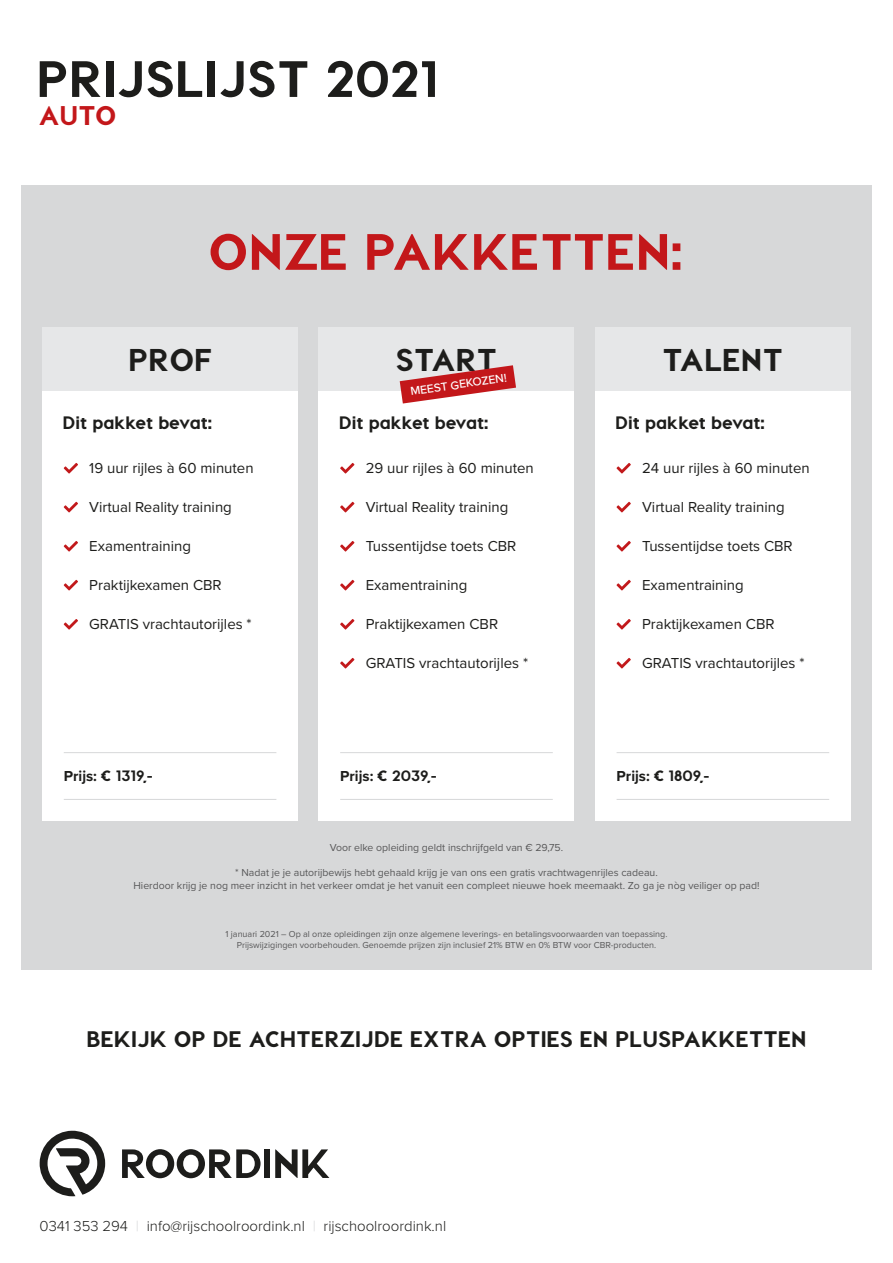
<style>
.page{position:relative;width:893px;height:1263px;background:#fff}
.page>*{position:absolute;margin:0;border:0;box-sizing:border-box;transform-origin:0 0}
.t1{font:800 51px "Visby CF";color:#1d1d1b}
.t2{font:800 51px "Visby CF";color:#c3171a}
.t3{font:800 31.5px "Visby CF";color:#1d1d1b}
.t4{font:800 27px "Visby CF";color:#c3171a}
.t5{font:800 22.5px "Visby CF";color:#1d1d1b}
.t6{font:800 18px "Visby CF";color:#1d1d1b}
.t7{font:15px "Proxima Nova";color:#1d1d1b}
.t8{font:300 15px "Proxima Nova";color:#1d1d1b}
.t9{font:800 15px "Visby CF";color:#1d1d1b}
.t10{font:500 12px "Proxima Nova";color:#fff}
.t11{font:10.5px/12.6px "Proxima Nova";color:#585859;text-align:center}
.t12{font:9px/10.8px "Proxima Nova";color:#585859;text-align:center}
.s1{font-family:"Proxima Nova";font-weight:700}
.s2{color:#d7d8d9}
</style>
<div class="page">
<div style="left:21px;top:185px;width:851px;height:784px;background:#d7d8d9"></div>
<svg style="left:122px;top:1149px;width:139px;height:29px"></svg>
<div style="left:264px;top:1149px;width:6px;height:29px;background:#1d1d1b"></div>
<svg style="left:275px;top:1149px;width:54px;height:29px"></svg>
<svg style="left:40px;top:1131px;width:65px;height:65px"></svg>
<div style="left:43px;top:391px;width:255px;height:430px;background:#fff"></div>
<div style="left:43px;top:327px;width:255px;height:64px;background:#e6e7e8"></div>
<svg style="left:64px;top:541px;width:14px;height:11px"></svg>
<svg style="left:64px;top:580px;width:14px;height:10px"></svg>
<hr style="left:64px;top:752px;width:212px;height:1px;background:#d7d8d9">
<svg style="left:64px;top:502px;width:14px;height:10px"></svg>
<svg style="left:64px;top:463px;width:14px;height:11px"></svg>
<svg style="left:64px;top:619px;width:14px;height:11px"></svg>
<hr style="left:64px;top:799px;width:212px;height:1px;background:#d7d8d9">
<div style="left:319px;top:391px;width:255px;height:430px;background:#fff"></div>
<div style="left:319px;top:327px;width:255px;height:64px;background:#e6e7e8"></div>
<svg style="left:340px;top:541px;width:14px;height:11px"></svg>
<svg style="left:340px;top:580px;width:14px;height:10px"></svg>
<svg style="left:340px;top:502px;width:14px;height:10px"></svg>
<svg style="left:340px;top:463px;width:14px;height:11px"></svg>
<svg style="left:340px;top:619px;width:14px;height:11px"></svg>
<svg style="left:340px;top:658px;width:14px;height:10px"></svg>
<hr style="left:340px;top:799px;width:213px;height:1px;background:#d7d8d9">
<hr style="left:340px;top:752px;width:213px;height:1px;background:#d7d8d9">
<div style="left:595px;top:391px;width:255px;height:430px;background:#fff"></div>
<div style="left:595px;top:327px;width:255px;height:64px;background:#e6e7e8"></div>
<svg style="left:616px;top:541px;width:15px;height:11px"></svg>
<svg style="left:616px;top:580px;width:15px;height:10px"></svg>
<svg style="left:616px;top:502px;width:15px;height:10px"></svg>
<svg style="left:616px;top:463px;width:15px;height:11px"></svg>
<svg style="left:616px;top:619px;width:15px;height:11px"></svg>
<svg style="left:616px;top:658px;width:15px;height:10px"></svg>
<svg style="left:400px;top:365px;width:116px;height:38px"></svg>
<hr style="left:617px;top:799px;width:212px;height:1px;background:#d7d8d9">
<hr style="left:617px;top:752px;width:212px;height:1px;background:#d7d8d9">
<p class="t1" style="left:36px;top:46px;width:404px">PRIJSLIJST 2021</p>
<p class="t4" style="left:39px;top:98px;width:79px">AUTO</p>
<p class="t2" style="left:208px;top:219px;width:478px">ONZE PAKKETTEN:</p>
<p class="t3" style="left:128px;top:340px;width:85px">PROF</p>
<p class="t3" style="left:396px;top:340px;width:103px">START</p>
<p class="t3" style="left:662px;top:340px;width:123px">TALENT</p>
<p class="t10" style="left:409px;top:382px;width:99px;rotate:-8deg">MEEST GEKOZEN!</p>
<p class="t6" style="left:62px;top:411px;width:152px">Dit pakket bevat:</p>
<p class="t7" style="left:89px;top:457px;width:166px">19 uur rijles à 60 minuten</p>
<p class="t7" style="left:89px;top:496px;width:144px">Virtual Reality training</p>
<p class="t7" style="left:89px;top:535px;width:103px">Examentraining</p>
<p class="t7" style="left:89px;top:574px;width:134px">Praktijkexamen CBR</p>
<p class="t7" style="left:89px;top:613px;width:164px">GRATIS vrachtautorijles *</p>
<p class="t6" style="left:339px;top:411px;width:152px">Dit pakket bevat:</p>
<p class="t7" style="left:366px;top:457px;width:170px">29 uur rijles à 60 minuten</p>
<p class="t7" style="left:366px;top:496px;width:144px">Virtual Reality training</p>
<p class="t7" style="left:366px;top:535px;width:152px">Tussentijdse toets CBR</p>
<p class="t7" style="left:366px;top:574px;width:103px">Examentraining</p>
<p class="t7" style="left:366px;top:613px;width:134px">Praktijkexamen CBR</p>
<p class="t7" style="left:366px;top:652px;width:164px">GRATIS vrachtautorijles *</p>
<p class="t6" style="left:615px;top:411px;width:152px">Dit pakket bevat:</p>
<p class="t7" style="left:642px;top:457px;width:169px">24 uur rijles à 60 minuten</p>
<p class="t7" style="left:642px;top:496px;width:144px">Virtual Reality training</p>
<p class="t7" style="left:642px;top:535px;width:152px">Tussentijdse toets CBR</p>
<p class="t7" style="left:642px;top:574px;width:103px">Examentraining</p>
<p class="t7" style="left:642px;top:613px;width:134px">Praktijkexamen CBR</p>
<p class="t7" style="left:642px;top:652px;width:164px">GRATIS vrachtautorijles *</p>
<p class="t9" style="left:64px;top:766px;width:91px"><span class="s1">Prijs:</span> € 1319,-</p>
<p class="t9" style="left:340px;top:766px;width:98px"><span class="s1">Prijs:</span> € 2039,-</p>
<p class="t9" style="left:617px;top:766px;width:95px"><span class="s1">Prijs:</span> € 1809,-</p>
<p class="t11" style="left:330px;top:840px;width:235px">Voor elke opleiding geldt inschrijfgeld van € 29,75.</p>
<p class="t11" style="left:134px;top:866px;width:627px">* Nadat je je autorijbewijs hebt gehaald krijg je van ons een gratis vrachtwagenrijles cadeau.<br>Hierdoor krijg je nog meer inzicht in het verkeer omdat je het vanuit een compleet nieuwe hoek meemaakt. Zo ga je nòg veiliger op pad!</p>
<p class="t12" style="left:226px;top:928px;width:443px">1 januari 2021 – Op al onze opleidingen zijn onze algemene leverings- en betalingsvoorwaarden van toepassing.<br>Prijswijzigingen voorbehouden. Genoemde prijzen zijn inclusief 21% BTW en 0% BTW voor CBR-producten.</p>
<p class="t5" style="left:86px;top:1024px;width:722px">BEKIJK OP DE ACHTERZIJDE EXTRA OPTIES EN PLUSPAKKETTEN</p>
<p class="t8" style="left:40px;top:1215px;width:408px">0341 353 294 <span class="s2">|</span> info@rijschoolroordink.nl <span class="s2">|</span> rijschoolroordink.nl</p>
</div>
